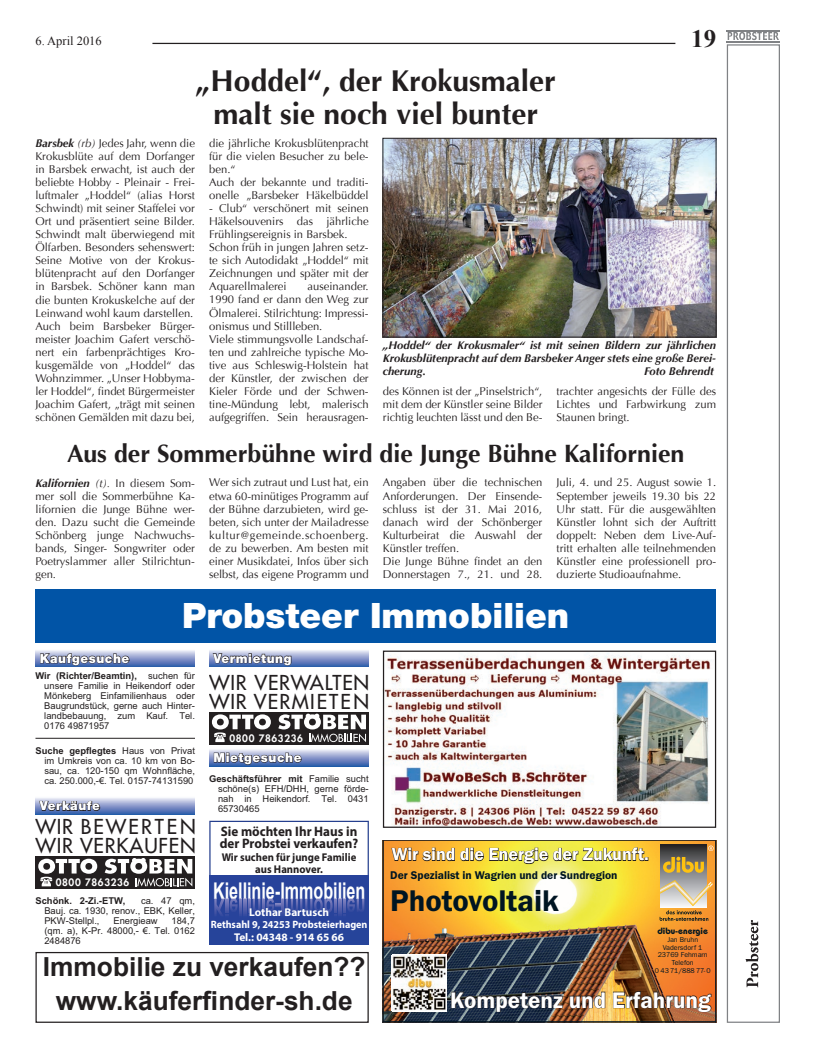
<style>
.page{position:relative;width:819px;height:1053px;background:#fff}
.page>*{position:absolute;margin:0;border:0;box-sizing:border-box;transform-origin:0 0}
.t1{font:900 35px "Helvetica Neue";color:#fff}
.t2{font:600 31px "Franklin Gothic Itc T";color:#001522}
.t3{font:700 30px/32.5px "Optima";color:#231f20;text-align:center}
.t4{font:700 26.25px/33.8px "Arial";color:#231f20;text-align:center}
.t5{font:700 25px "Optima";color:#231f20}
.t6{font:700 25px "Times New Roman";color:#231f20}
.t7{font:600 23.25px "Franklin Gothic Itc T";color:#fff}
.t8{font:700 23px "Arial";color:#fff;scale:.7 1}
.t9{font:20px "Futura";letter-spacing:.045em;color:#231f20}
.t10{font:20px "Futura";letter-spacing:.075em;color:#231f20}
.t11{font:20px "Futura";letter-spacing:.105em;color:#231f20}
.t12{font:600 18px "Franklin Gothic Itc T";color:#fff}
.t13{font:700 13.75px/12.5px "Myriad Pro";color:#231f20;scale:.95 1}
.t14{font:900 12.5px "Helvetica Neue";letter-spacing:.05em;color:#fff}
.t15{font:12.5px "Times New Roman";color:#231f20}
.t16{font:600 11.62px "Franklin Gothic Itc T";color:#001522}
.t17{font:11.25px/13px "Optima";color:#231f20}
.t18{font:italic 700 11.25px/13px "Optima";color:#231f20;text-align:justify}
.t19{font:700 11.25px/12.5px "Myriad Pro";color:#231f20;text-align:center;scale:.95 1}
.t20{font:700 11.25px "Myriad Pro";color:#fff}
.t21{font:700 10.62px "Myriad Pro";color:#fff;scale:.95 1}
.t22{font:800 10px "Futura";letter-spacing:.065em;color:#fff}
.t23{font:9.38px/10px "Arial";color:#231f20;text-align:justify}
.t24{font:700 9.38px "Arial";color:#231f20}
.t25{font:700 9px "Bauhaus";color:#001522}
.t26{font:7.12px/7.8px "Franklin Gothic";color:#001522;text-align:center}
.s1{font-weight:700;font-style:italic}
.s2{font-style:italic}
.s3{font-weight:700}
</style>
<div class="page">
<hr style="left:152px;top:43px;width:523px;height:1px;background:#231f20">
<svg style="left:209px;top:749px;width:159px;height:17px;background:#8ea1ce"></svg>
<svg style="left:214px;top:751px;width:88px;height:13px"></svg>
<svg style="left:209px;top:650px;width:159px;height:16px;background:#98a7d2"></svg>
<svg style="left:212px;top:653px;width:79px;height:12px"></svg>
<div style="left:35px;top:951px;width:334px;height:71px;border:1px solid #231f20"></div>
<img style="left:385px;top:653px;width:326px;height:172px">
<div style="left:383px;top:650px;width:333px;height:177px;border:1px solid #231f20"></div>
<div style="left:209px;top:712px;width:159px;height:32px;background:#231f20"></div>
<svg style="left:212px;top:714px;width:59px;height:28px"></svg>
<svg style="left:278px;top:713px;width:88px;height:29px"></svg>
<div style="left:209px;top:820px;width:159px;height:124px;border:1px solid #253f8e"></div>
<div style="left:209px;top:875px;width:159px;height:69px;background:#26449a"></div>
<svg style="left:214px;top:898px;width:150px;height:18px"></svg>
<img style="left:385px;top:842px;width:329px;height:178px">
<div style="left:383px;top:840px;width:333px;height:182px;border:1px solid #231f20"></div>
<svg style="left:35px;top:650px;width:160px;height:16px"></svg>
<svg style="left:40px;top:653px;width:90px;height:12px"></svg>
<svg style="left:35px;top:798px;width:160px;height:16px;background:#899ccc"></svg>
<svg style="left:39px;top:800px;width:61px;height:11px"></svg>
<div style="left:35px;top:856px;width:160px;height:33px;background:#231f20"></div>
<svg style="left:38px;top:858px;width:59px;height:28px"></svg>
<svg style="left:105px;top:858px;width:87px;height:28px"></svg>
<div style="left:726px;top:44px;width:54px;height:978px;border:1px solid #808285"></div>
<svg style="left:745px;top:920px;width:13px;height:67px"></svg>
<svg style="left:727px;top:32px;width:52px;height:8px"></svg>
<hr style="left:726px;top:30px;width:54px;height:1px;background:#808285">
<hr style="left:726px;top:41px;width:54px;height:1px;background:#808285">
<div style="left:35px;top:589px;width:681px;height:53px;background:#0154a6"></div>
<hr style="left:35px;top:738px;width:160px;height:1px;background:#231f20">
<img style="left:384px;top:140px;width:330px;height:195px">
<div style="left:382px;top:138px;width:334px;height:199px;border:1px solid #231f20"></div>
<p class="t15" style="left:35px;top:32px;width:68px">6. April 2016</p>
<p class="t6" style="left:691px;top:21px;width:26px">19</p>
<p class="t3" style="left:195px;top:65px;width:362px">„Hoddel“, der Krokusmaler malt sie noch viel bunter</p>
<p class="t17" style="left:209px;top:136px;width:161px">die jährliche Krokusblütenpracht für die vielen Besucher zu bele&shy;ben.“<br>Auch der bekannte und traditi&shy;onelle „Barsbeker Häkelbüddel</p>
<p class="t17" style="left:209px;top:202px;width:161px">- Club“ verschönert mit seinen<br>Häkelsouvenirs das jährliche<br>Frühlingsereignis in Barsbek.<br>Schon früh in jungen Jahren setz&shy;te sich Autodidakt „Hoddel“ mit<br>Zeichnungen und später mit der<br>Aquarellmalerei</p>
<p class="t17" style="left:35px;top:136px;width:161px"><span class="s1">Barsbek</span> <span class="s2">(rb)</span> Jedes Jahr, wenn die<br>Krokusblüte auf dem Dorfanger in Barsbek erwacht, ist auch der beliebte Hobby - Pleinair - Frei&shy;luftmaler „Hoddel“ (alias Horst<br>Schwindt) mit seiner Staffelei vor<br>Ort und präsentiert seine Bilder.<br>Schwindt malt überwiegend mit<br>Ölfarben. Besonders sehenswert:<br>Seine Motive von der Krokus&shy;blütenpracht auf den Dorfanger in Barsbek. Schöner kann man die bunten Krokuskelche auf der<br>Leinwand wohl kaum darstellen.<br>Auch beim Barsbeker Bürger&shy;meister Joachim Gafert verschö&shy;nert ein farbenprächtiges Kro&shy;kusgemälde von „Hoddel“ das<br>Wohnzimmer. „Unser Hobbyma&shy;ler Hoddel“, findet Bürgermeister<br>Joachim Gafert, „trägt mit seinen schönen Gemälden mit dazu bei,</p>
<p class="t17" style="left:209px;top:280px;width:161px;text-indent:98px">auseinander.<br>1990 fand er dann den Weg zur<br>Ölmalerei. Stilrichtung: Impressi&shy;onismus und Stillleben.<br>Viele stimmungsvolle Landschaf&shy;ten und zahlreiche typische Mo&shy;tive aus Schleswig-Holstein hat der Künstler, der zwischen der<br>Kieler Förde und der Schwen&shy;tine-Mündung lebt, malerisch aufgegriffen. Sein herausragen-</p>
<p class="t18" style="left:383px;top:339px;width:335px">„Hoddel“ der Krokusmaler“ ist mit seinen Bildern zur jährlichen Krokusblütenpracht auf dem Barsbeker Anger stets eine große Berei&shy;cherung.</p>
<p class="t18" style="left:644px;top:365px;width:71px">Foto Behrendt</p>
<p class="t17" style="left:383px;top:385px;width:161px;text-align:justify">des Können ist der „Pinselstrich“, mit dem der Künstler seine Bilder richtig leuchten lässt und den Be-</p>
<p class="t17" style="left:556px;top:385px;width:161px;text-align:justify">trachter angesichts der Fülle des Lichtes und Farbwirkung zum Staunen bringt.</p>
<p class="t5" style="left:67px;top:439px;width:618px">Aus der Sommerbühne wird die Junge Bühne Kalifornien</p>
<p class="t17" style="left:35px;top:476px;width:161px;text-align:justify"><span class="s1">Kalifornien</span> <span class="s2">(t).</span> In diesem Som&shy;mer soll die Sommerbühne Ka&shy;lifornien die Junge Bühne wer&shy;den. Dazu sucht die Gemeinde Schönberg junge Nachwuchs&shy;bands, Singer- Songwriter oder Poetryslammer aller Stilrichtun&shy;gen.</p>
<p class="t17" style="left:209px;top:476px;width:161px;text-align:justify">Wer sich zutraut und Lust hat, ein etwa 60-minütiges Programm auf der Bühne darzubieten, wird ge&shy;beten, sich unter der Mailadresse kultur@gemeinde.schoenberg. de zu bewerben. Am besten mit einer Musikdatei, Infos über sich selbst, das eigene Programm und</p>
<p class="t17" style="left:383px;top:476px;width:161px">Angaben über die technischen<br>Anforderungen. Der Einsende&shy;schluss ist der 31. Mai 2016, danach wird der Schönberger<br>Kulturbeirat die Auswahl der<br>Künstler treffen.<br>Die Junge Bühne findet an den<br>Donnerstagen 7., 21. und 28.</p>
<p class="t17" style="left:556px;top:476px;width:161px;text-align:justify">Juli, 4. und 25. August sowie 1.<br>September jeweils 19.30 bis 22<br>Uhr statt. Für die ausgewählten Künstler lohnt sich der Auftritt doppelt: Neben dem Live-Auf&shy;tritt erhalten alle teilnehmenden Künstler eine professionell pro&shy;duzierte Studioaufnahme.</p>
<p class="t1" style="left:182px;top:594px;width:388px">Probsteer Immobilien</p>
<p class="t14" style="left:40px;top:651px;width:91px">Kaufgesuche</p>
<p class="t23" style="left:44px;top:670px;width:152px;text-indent:-9px"><span class="s3">Wir (Richter/Beamtin),</span> suchen für unsere Familie in Heikendorf oder Mönkeberg Einfamilienhaus oder Baugrundstück, gerne auch Hinter&shy;landbebauung, zum Kauf. Tel.<br>0176 49871957</p>
<p class="t23" style="left:44px;top:745px;width:152px;text-indent:-9px"><span class="s3">Suche gepflegtes</span> Haus von Privat im Umkreis von ca. 10 km von Bo&shy;sau, ca. 120-150 qm Wohnfläche, ca. 250.000,-€. Tel. 0157-74131590</p>
<p class="t14" style="left:40px;top:798px;width:62px">Verkäufe</p>
<p class="t11" style="left:35px;top:813px;width:162px">WIR BEWERTEN</p>
<p class="t9" style="left:35px;top:832px;width:162px">WIR VERKAUFEN</p>
<p class="t22" style="left:56px;top:875px;width:75px">0800 7863236</p>
<p class="t24" style="left:35px;top:894px;width:92px">Schönk. 2-Zi.-ETW,</p>
<p class="t23" style="left:44px;top:895px;width:152px;text-indent:97px">ca. 47 qm, Bauj. ca. 1930, renov., EBK, Keller, PKW-Stellpl.,</p>
<p class="t23" style="left:44px;top:915px;width:152px;text-indent:127px">184,7 (qm. a), K-Pr. 48000,- €. Tel. 0162<br>2484876</p>
<p class="t23" style="left:113px;top:915px;width:46px">Energieaw</p>
<p class="t14" style="left:213px;top:650px;width:79px">Vermietung</p>
<p class="t9" style="left:209px;top:669px;width:161px">WIR VERWALTEN</p>
<p class="t10" style="left:209px;top:688px;width:162px">WIR VERMIETEN</p>
<p class="t22" style="left:229px;top:731px;width:75px">0800 7863236</p>
<p class="t14" style="left:213px;top:750px;width:89px">Mietgesuche</p>
<p class="t23" style="left:218px;top:773px;width:152px;text-indent:-9px"><span class="s3">Geschäftsführer mit</span> Familie sucht schöne(s) EFH/DHH, gerne förde&shy;nah in Heikendorf. Tel. 0431<br>65730465</p>
<p class="t13" style="left:220px;top:824px;width:147px">Sie möchten Ihr Haus in der Probstei verkaufen?</p>
<p class="t19" style="left:222px;top:850px;width:143px">Wir suchen für junge Familie aus Hannover.</p>
<p class="t8" style="left:213px;top:875px;width:219px">Kiellinie-Immobilien</p>
<p class="t20" style="left:249px;top:904px;width:81px">Lothar Bartusch</p>
<p class="t21" style="left:211px;top:917px;width:166px">Rethsahl 9, 24253 Probsteierhagen</p>
<p class="t20" style="left:234px;top:929px;width:111px">Tel.: 04348 - 914 65 66</p>
<p class="t4" style="left:43px;top:951px;width:324px">Immobilie zu verkaufen?? www.käuferfinder-sh.de</p>
<p class="t12" style="left:392px;top:843px;width:258px">Wir sind die Energie der Zukunft.</p>
<p class="t16" style="left:390px;top:868px;width:229px">Der Spezialist in Wagrien und der Sundregion</p>
<p class="t2" style="left:390px;top:882px;width:170px">Photovoltaik</p>
<p class="t25" style="left:657px;top:925px;width:52px">dibu-energie</p>
<p class="t26" style="left:655px;top:935px;width:57px">Jan Bruhn<br>Vadersdorf 1<br>23769 Fehmarn<br>Telefon<br>0 43 71/888 77-0</p>
<p class="t7" style="left:450px;top:986px;width:262px">Kompetenz und Erfahrung</p>
</div>
